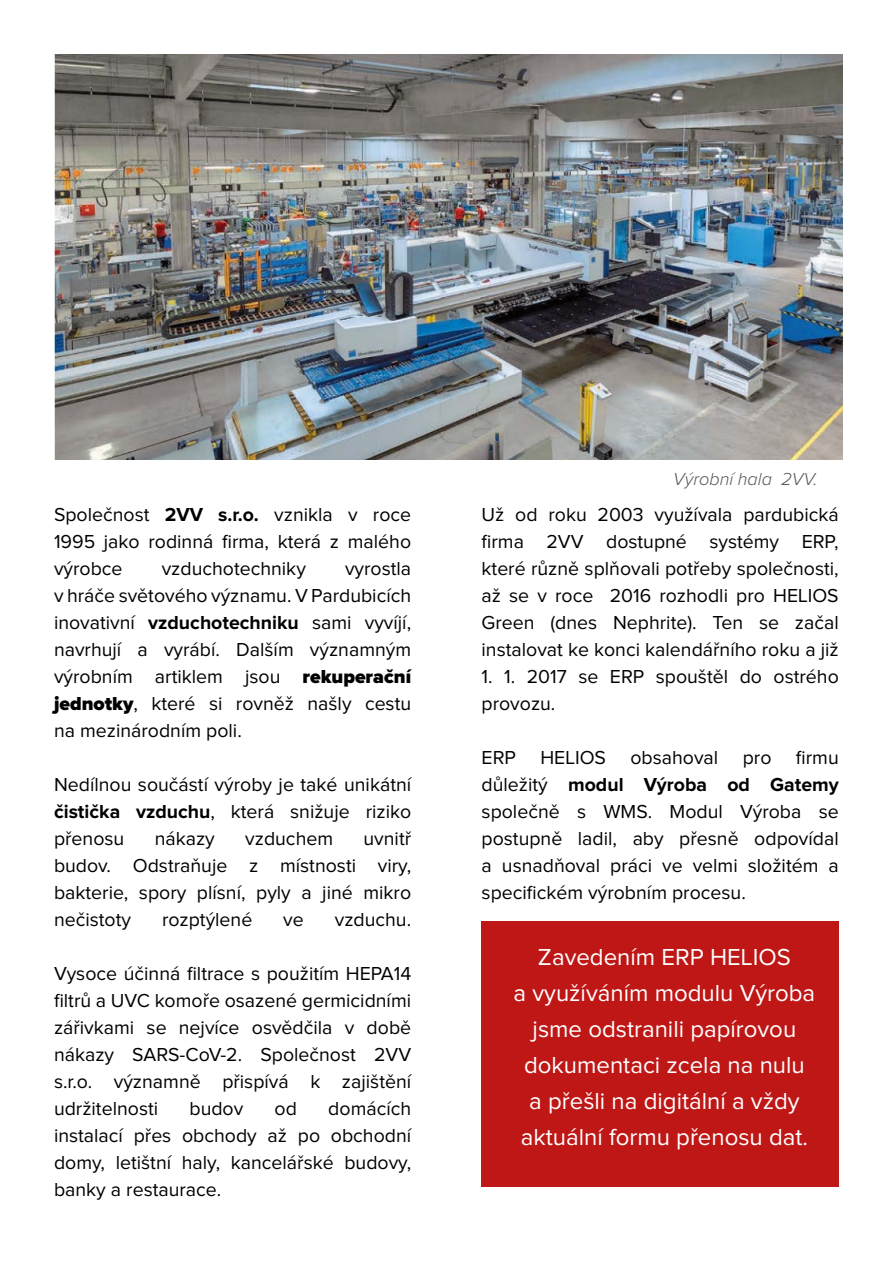
<style>
.page{position:relative;width:893px;height:1263px;background:#fff}
.page>*{position:absolute;margin:0;border:0;box-sizing:border-box;transform-origin:0 0}
.t1{font:24px/36px "Proxima Nova";color:#fff;text-align:center}
.t2{font:19.5px/27px "Proxima Nova";color:#000;text-align:justify}
.t3{font:italic 300 18px "Proxima Nova";color:#575756}
.s1{font-weight:700}
.s2{font-weight:900}
</style>
<div class="page">
<img style="left:54px;top:54px;width:788px;height:405px">
<div style="left:482px;top:921px;width:357px;height:265px;background:#be1716"></div>
<p class="t2" style="left:54px;top:502px;width:359px">Společnost <span class="s1">2VV s.r.o.</span> vznikla v roce 1995 jako rodinná firma, která z malého výrobce</p>
<p class="t2" style="left:54px;top:556px;width:359px;text-indent:291px">vyrostla v hráče světového významu. V Pardubicích inovativní <span class="s1">vzduchotechniku</span> sami vyvíjí, navrhují a vyrábí. Dalším významným výrobním artiklem jsou <span class="s2">rekuperační jednotky</span>, které si rovněž našly cestu na mezinárodním poli.</p>
<p class="t2" style="left:54px;top:772px;width:359px">Nedílnou součástí výroby je také unikátní <span class="s1">čistička vzduchu</span>, která snižuje riziko přenosu</p>
<p class="t2" style="left:162px;top:556px;width:146px">vzduchotechniky</p>
<p class="t2" style="left:54px;top:826px;width:359px;text-indent:310px">uvnitř budov. Odstraňuje z místnosti viry, bakterie, spory plísní, pyly a jiné mikro nečistoty</p>
<p class="t2" style="left:155px;top:826px;width:62px">nákazy</p>
<p class="t2" style="left:245px;top:826px;width:89px">vzduchem</p>
<p class="t2" style="left:162px;top:907px;width:92px">rozptýlené</p>
<p class="t2" style="left:283px;top:907px;width:22px">ve</p>
<p class="t2" style="left:335px;top:907px;width:78px">vzduchu.</p>
<p class="t2" style="left:54px;top:961px;width:359px">Vysoce účinná filtrace s použitím HEPA14 filtrů a UVC komoře osazené germicidními zářivkami se nejvíce osvědčila v době nákazy SARS-CoV-2. Společnost 2VV s.r.o. významně přispívá k zajištění udržitelnosti</p>
<p class="t2" style="left:54px;top:1096px;width:359px;text-indent:274px">domácích instalací přes obchody až po obchodní domy, letištní haly, kancelářské budovy, banky a restaurace.</p>
<p class="t2" style="left:189px;top:1096px;width:55px">budov</p>
<p class="t2" style="left:275px;top:1096px;width:24px">od</p>
<p class="t3" style="left:673px;top:470px;width:146px">Výrobní hala 2VV.</p>
<p class="t2" style="left:482px;top:502px;width:359px">Už od roku 2003 využívala pardubická firma 2VV dostupné systémy ERP, které různě splňovali potřeby společnosti, až se v roce 2016 rozhodli pro HELIOS Green (dnes Nephrite). Ten se začal instalovat ke konci kalendářního roku a již</p>
<p class="t2" style="left:482px;top:664px;width:359px">1. 1. 2017 se ERP spouštěl do ostrého provozu.</p>
<p class="t2" style="left:482px;top:745px;width:36px">ERP</p>
<p class="t2" style="left:540px;top:745px;width:67px">HELIOS</p>
<p class="t2" style="left:630px;top:745px;width:89px">obsahoval</p>
<p class="t2" style="left:743px;top:745px;width:30px">pro</p>
<p class="t2" style="left:482px;top:745px;width:359px;text-indent:314px">firmu důležitý <span class="s1">modul Výroba od Gatemy </span>společně s WMS. Modul Výroba se postupně ladil, aby přesně odpovídal a usnadňoval práci ve velmi složitém a specifickém výrobním procesu.</p>
<p class="t1" style="left:514px;top:940px;width:303px">Zavedením ERP HELIOS<br>a využíváním modulu Výroba jsme odstranili papírovou dokumentaci zcela na nulu<br>a přešli na digitální a vždy aktuální formu přenosu dat.</p>
</div>
